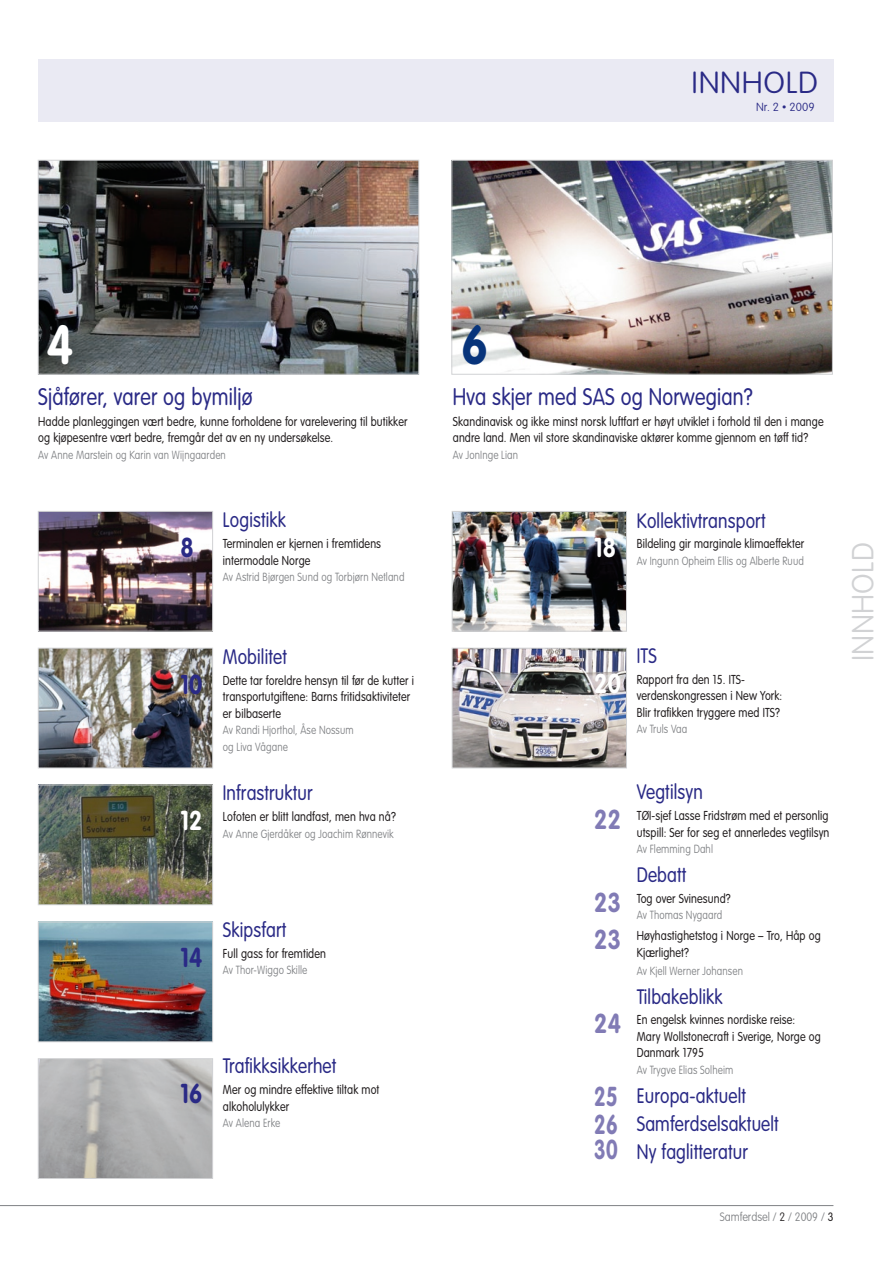
<style>
.page{position:relative;width:893px;height:1263px;background:#fff}
.page>*{position:absolute;margin:0;border:0;box-sizing:border-box;transform-origin:0 0}
.innhold_stor_pagina{font:700 54px "VAG Rounded LT";color:#fff;scale:.85 1}
.innhold_stor_pagina-2{font:700 54px "VAG Rounded LT";color:#08347b;scale:.85 1}
.tema_vert{font:100 30px "VAG Rounded LT";color:#d1d2d4}
.logotyp{font:100 30px "VAG Rounded LT";color:#2a2a86;scale:1.05 1}
.innhold_tittel_stor{font:300 23.7px "VAG Rounded LT";letter-spacing:.01em;color:#2a2a86;scale:.85 1}
.innhold_tittel{font:300 20.7px "VAG Rounded LT";letter-spacing:.01em;color:#2a2a86;scale:.85 1}
.innhold_txt{font:300 20.7px "VAG Rounded LT";letter-spacing:.01em;color:#2a2a86;scale:.85 1}
.innhold_txt-2{font:300 12.75px/16.5px "VAG Rounded LT";letter-spacing:.01em;color:#231f20;scale:.85 1}
.innhold_txt_stor{font:300 12.75px/16.5px "VAG Rounded LT";letter-spacing:.01em;color:#231f20;scale:.85 1}
.pagina_h{font:100 12px "VAG Rounded LT";color:#808285;scale:.9 1}
.innhold_forfatter{font:100 11.7px/16.5px "VAG Rounded LT";letter-spacing:.01em;color:#808285;scale:.85 1}
.t1{font:100 11.7px "VAG Rounded LT";letter-spacing:.01em;color:#2a2a86}
.s1{font-size:8.7px}
.s2{font-weight:700;font-size:27px;color:#2a2a86}
.s3{font-weight:700;font-size:27px;color:#fff}
.s4{font-weight:700;font-size:27px;color:#817bb5}
.s5{color:#231f20}
.s6{font-weight:300;color:#231f20}
</style>
<div class="page">
<hr style="left:0;top:1205px;width:833px;height:1px;background:#808285">
<div style="left:38px;top:60px;width:795px;height:62px;background:#eaeaf3"></div>
<img style="left:40px;top:162px;width:377px;height:211px">
<div style="left:38px;top:160px;width:381px;height:215px;border:1px solid #d1d2d4"></div>
<img style="left:453px;top:162px;width:378px;height:211px">
<div style="left:451px;top:160px;width:382px;height:215px;border:1px solid #d1d2d4"></div>
<img style="left:40px;top:650px;width:171px;height:116px">
<div style="left:38px;top:648px;width:175px;height:120px;border:1px solid #d1d2d4"></div>
<img style="left:40px;top:786px;width:171px;height:117px">
<div style="left:38px;top:784px;width:175px;height:121px;border:1px solid #d1d2d4"></div>
<img style="left:40px;top:923px;width:171px;height:117px">
<div style="left:38px;top:921px;width:175px;height:121px;border:1px solid #d1d2d4"></div>
<img style="left:40px;top:1060px;width:171px;height:117px">
<div style="left:38px;top:1058px;width:175px;height:121px;border:1px solid #d1d2d4"></div>
<img style="left:454px;top:513px;width:171px;height:116px">
<div style="left:452px;top:511px;width:175px;height:120px;border:1px solid #d1d2d4"></div>
<img style="left:454px;top:650px;width:171px;height:116px">
<div style="left:452px;top:648px;width:175px;height:120px;border:1px solid #d1d2d4"></div>
<img style="left:40px;top:513px;width:171px;height:116px">
<div style="left:38px;top:511px;width:175px;height:120px;border:1px solid #d1d2d4"></div>
<p class="logotyp" style="left:692px;top:66px;width:27px">Innhold</p>
<p class="t1" style="left:756px;top:100px;width:60px">Nr. 2 <span class="s1">•</span> 2009</p>
<p class="innhold_stor_pagina" style="left:47px;top:313px;width:32px">4</p>
<p class="innhold_tittel_stor" style="left:38px;top:383px;width:254px">Sjåfører, varer og bymiljø</p>
<p class="innhold_txt_stor" style="left:38px;top:413px;width:436px">Hadde planleggingen vært bedre, kunne forholdene for varelevering til butikker og kjøpesentre vært bedre, fremgår det av en ny undersøkelse.</p>
<p class="innhold_forfatter" style="left:38px;top:447px;width:222px">Av Anne Marstein og Karin van Wijngaarden</p>
<p class="innhold_tittel" style="left:223px;top:508px;width:76px">Logistikk</p>
<p class="innhold_txt-2" style="left:223px;top:536px;width:188px;text-indent:-43px"><span class="s2">8</span> Terminalen er kjernen i fremtidens intermodale Norge</p>
<p class="innhold_forfatter" style="left:223px;top:569px;width:215px">Av Astrid Bjørgen Sund og Torbjørn Netland</p>
<p class="innhold_tittel" style="left:223px;top:645px;width:77px">Mobilitet</p>
<p class="innhold_txt-2" style="left:223px;top:672px;width:226px;text-indent:-43px"><span class="s2">10</span> Dette tar foreldre hensyn til før de kutter i transportutgiftene: Barns fritidsaktiviteter er bilbaserte</p>
<p class="innhold_forfatter" style="left:223px;top:722px;width:155px">Av Randi Hjorthol, Åse Nossum og Liva Vågane</p>
<p class="innhold_tittel" style="left:223px;top:781px;width:107px">Infrastruktur</p>
<p class="innhold_txt-2" style="left:180px;top:809px;width:255px"><span class="s3">12</span> Lofoten er blitt landfast, men hva nå?</p>
<p class="innhold_forfatter" style="left:223px;top:825px;width:202px">Av Anne Gjerdåker og Joachim Rønnevik</p>
<p class="innhold_tittel" style="left:223px;top:918px;width:76px">Skipsfart</p>
<p class="innhold_txt-2" style="left:180px;top:945px;width:173px"><span class="s2">14</span> Full gass for fremtiden</p>
<p class="innhold_forfatter" style="left:223px;top:962px;width:101px">Av Thor-Wiggo Skille</p>
<p class="innhold_tittel" style="left:223px;top:1054px;width:135px">Trafikksikkerhet</p>
<p class="innhold_txt-2" style="left:223px;top:1082px;width:186px;text-indent:-43px"><span class="s2">16</span> Mer og mindre effektive tiltak mot alkoholulykker</p>
<p class="innhold_forfatter" style="left:223px;top:1115px;width:69px">Av Alena Erke</p>
<p class="innhold_stor_pagina-2" style="left:461px;top:313px;width:32px">6</p>
<p class="innhold_tittel_stor" style="left:453px;top:383px;width:354px">Hva skjer med SAS og Norwegian?</p>
<p class="innhold_txt_stor" style="left:453px;top:413px;width:438px">Skandinavisk og ikke minst norsk luftfart er høyt utviklet i forhold til den i mange andre land. Men vil store skandinaviske aktører komme gjennom en tøff tid?</p>
<p class="innhold_forfatter" style="left:453px;top:447px;width:78px">Av JonInge Lian</p>
<p class="innhold_tittel" style="left:637px;top:508px;width:153px">Kollektivtransport</p>
<p class="innhold_txt-2" style="left:594px;top:536px;width:248px"><span class="s3">18</span> Bildeling gir marginale klimaeffekter</p>
<p class="innhold_forfatter" style="left:637px;top:553px;width:198px">Av Ingunn Opheim Ellis og Alberte Ruud</p>
<p class="innhold_tittel" style="left:637px;top:644px;width:25px">ITS</p>
<p class="innhold_txt-2" style="left:637px;top:671px;width:173px;text-indent:-43px"><span class="s3">20</span> Rapport fra den 15. ITS&shy;verdenskongressen i New York:<br>Blir trafikken tryggere med ITS?</p>
<p class="innhold_forfatter" style="left:637px;top:721px;width:61px">Av Truls Vaa</p>
<p class="tema_vert" style="left:846px;top:661px;width:117px;rotate:-90deg">Innhold</p>
<p class="innhold_tittel" style="left:637px;top:780px;width:79px">Vegtilsyn</p>
<p class="innhold_txt-2" style="left:594px;top:808px;width:278px;text-align:right"><span class="s4">22</span> TØI-sjef Lasse Fridstrøm med et personlig utspill: Ser for seg et annerledes vegtilsyn</p>
<p class="innhold_forfatter" style="left:637px;top:841px;width:91px">Av Flemming Dahl</p>
<p class="innhold_tittel" style="left:637px;top:863px;width:60px">Debatt</p>
<p class="innhold_txt-2" style="left:594px;top:891px;width:162px"><span class="s4">23</span> Tog over Svinesund?</p>
<p class="innhold_forfatter" style="left:637px;top:907px;width:102px">Av Thomas Nygaard</p>
<p class="innhold_txt-2" style="left:637px;top:928px;width:218px;text-indent:-43px"><span class="s4">23</span> Høyhastighetstog i Norge – Tro, Håp og<br>Kjærlighet?</p>
<p class="innhold_forfatter" style="left:637px;top:963px;width:126px">Av Kjell Werner Johansen</p>
<p class="innhold_tittel" style="left:637px;top:984px;width:103px">Tilbakeblikk</p>
<p class="innhold_txt-2" style="left:637px;top:1012px;width:218px;text-indent:-43px"><span class="s4">24</span> En engelsk kvinnes nordiske reise:<br>Mary Wollstonecraft i Sverige, Norge og<br>Danmark 1795</p>
<p class="innhold_forfatter" style="left:637px;top:1062px;width:115px">Av Trygve Elias Solheim</p>
<p class="innhold_txt" style="left:594px;top:1084px;width:180px"><span class="s4">25</span> Europa-aktuelt</p>
<p class="innhold_txt" style="left:594px;top:1112px;width:219px"><span class="s4">26</span> Samferdselsaktuelt</p>
<p class="innhold_txt" style="left:594px;top:1140px;width:182px"><span class="s4">30</span> Ny faglitteratur</p>
<p class="pagina_h" style="left:720px;top:1210px;width:128px">Samferdsel / <span class="s5">2</span> / 2009 / <span class="s6">3</span></p>
</div>
